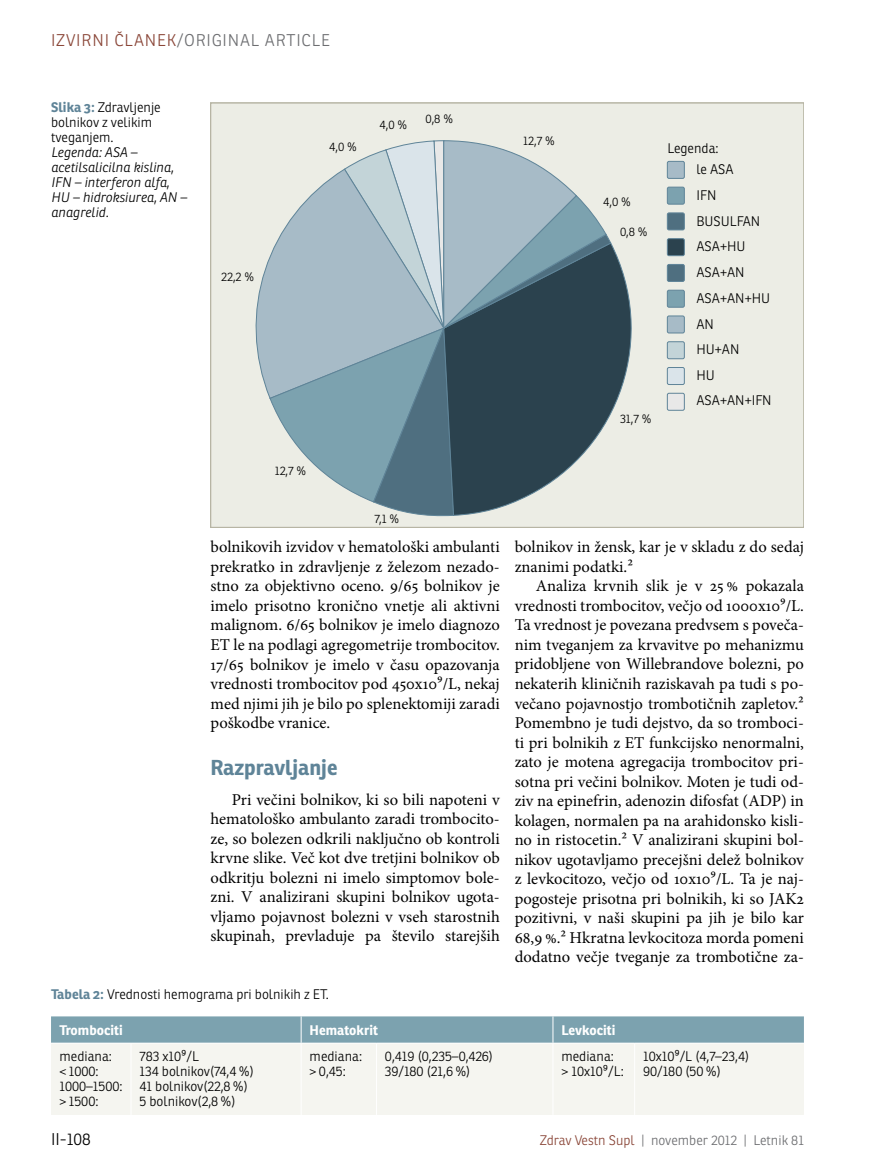
<style>
.page{position:relative;width:872px;height:1166px;background:#fff}
.page>*{position:absolute;margin:0;border:0;box-sizing:border-box;transform-origin:0 0}
.t1{font:700 21px "Ronnia";color:#5f8498}
.t2{font:16.5px/19.5px "Minion Pro";color:#000;text-align:justify}
.t3{font:300 16.5px "Ronnia";letter-spacing:.05em;color:#6d6e71}
.t4{font:300 16.5px "Ronnia";color:#000}
.t5{font:300 13.5px/15px "Ronnia";color:#000}
.t6{font:italic 300 13.5px/15px "Ronnia";color:#000}
.t7{font:300 13.5px "Ronnia";color:#6d6e71}
.t8{font:700 13.5px "Ronnia";color:#fff}
.t9{font:300 12px "Ronnia";color:#000}
.s1{color:#8a4638}
.s2{font-weight:700;color:#5f8498}
</style>
<div class="page">
<div style="left:210px;top:103px;width:594px;height:424px;background:#ecede5"></div>
<svg style="left:255px;top:258px;width:14px;height:139px"></svg>
<svg style="left:611px;top:242px;width:21px;height:172px"></svg>
<svg style="left:269px;top:140px;width:342px;height:376px"></svg>
<div style="left:667px;top:161px;width:17px;height:17px;background:#a7bbc7;border-radius:2px"></div>
<div style="left:667px;top:161px;width:17px;height:18px;border:1px solid #5f8498;border-radius:2px"></div>
<div style="left:667px;top:187px;width:17px;height:17px;background:#7ca2af;border-radius:2px"></div>
<div style="left:667px;top:187px;width:17px;height:17px;border:1px solid #5f8498;border-radius:2px"></div>
<div style="left:667px;top:213px;width:17px;height:17px;background:#4f6f80;border-radius:2px"></div>
<div style="left:667px;top:212px;width:17px;height:18px;border:1px solid #5f8498;border-radius:2px"></div>
<div style="left:667px;top:238px;width:17px;height:17px;background:#2b424e;border-radius:2px"></div>
<div style="left:667px;top:238px;width:17px;height:18px;border:1px solid #5f8498;border-radius:2px"></div>
<div style="left:667px;top:264px;width:17px;height:17px;background:#4f6f80;border-radius:2px"></div>
<div style="left:667px;top:264px;width:17px;height:18px;border:1px solid #5f8498;border-radius:2px"></div>
<div style="left:667px;top:290px;width:17px;height:17px;background:#7ca2af;border-radius:2px"></div>
<div style="left:667px;top:290px;width:17px;height:17px;border:1px solid #5f8498;border-radius:2px"></div>
<div style="left:667px;top:316px;width:17px;height:17px;background:#a7bbc7;border-radius:2px"></div>
<div style="left:667px;top:315px;width:17px;height:18px;border:1px solid #5f8498;border-radius:2px"></div>
<div style="left:667px;top:341px;width:17px;height:17px;background:#c3d4d8;border-radius:2px"></div>
<div style="left:667px;top:341px;width:17px;height:18px;border:1px solid #5f8498;border-radius:2px"></div>
<div style="left:667px;top:367px;width:17px;height:17px;background:#dae4ea;border-radius:2px"></div>
<div style="left:667px;top:367px;width:17px;height:18px;border:1px solid #5f8498;border-radius:2px"></div>
<div style="left:667px;top:393px;width:17px;height:17px;background:#e8e8e8;border-radius:2px"></div>
<div style="left:667px;top:393px;width:17px;height:17px;border:1px solid #5f8498;border-radius:2px"></div>
<div style="left:51px;top:1044px;width:753px;height:70px;background:#f5f5f0"></div>
<div style="left:51px;top:1016px;width:753px;height:26px;background:#7ca2af"></div>
<hr style="left:131px;top:1043px;width:1px;height:71px;background:#fff">
<hr style="left:301px;top:1043px;width:1px;height:71px;background:#fff">
<hr style="left:376px;top:1043px;width:1px;height:71px;background:#fff">
<hr style="left:552px;top:1043px;width:1px;height:71px;background:#fff">
<hr style="left:634px;top:1043px;width:1px;height:71px;background:#fff">
<p class="t3" style="left:51px;top:30px;width:280px"><span class="s1">Izvi rni članek</span>/Ori gi nal arti cle</p>
<p class="t5" style="left:51px;top:99px;width:111px"><span class="s2">Slika 3:</span> Zdravljenje bolnikov z velikim tveganjem.</p>
<p class="t6" style="left:51px;top:144px;width:137px">Legenda: ASA – acetilsalicilna kislina,<br>IFN – interferon alfa,<br>HU – hidroksiurea, AN – anagrelid.</p>
<p class="t9" style="left:221px;top:270px;width:34px">22,2 %</p>
<p class="t9" style="left:329px;top:140px;width:29px">4,0 %</p>
<p class="t9" style="left:380px;top:117px;width:29px">4,0 %</p>
<p class="t9" style="left:425px;top:112px;width:29px">0,8 %</p>
<p class="t9" style="left:523px;top:133px;width:33px">12,7 %</p>
<p class="t9" style="left:603px;top:195px;width:29px">4,0 %</p>
<p class="t9" style="left:620px;top:225px;width:29px">0,8 %</p>
<p class="t9" style="left:620px;top:411px;width:33px">31,7 %</p>
<p class="t5" style="left:667px;top:141px;width:53px">Legenda:</p>
<p class="t5" style="left:696px;top:182px;width:77px;line-height:25.7px">IFN<br>BUSULFAN<br>ASA+HU<br>ASA+AN<br>ASA+AN+HU<br>AN<br>HU+AN<br>HU<br>ASA+AN+IFN</p>
<p class="t5" style="left:696px;top:162px;width:39px">le ASA</p>
<p class="t9" style="left:275px;top:463px;width:33px">12,7 %</p>
<p class="t9" style="left:374px;top:511px;width:26px">7,1 %</p>
<p class="t2" style="left:210px;top:537px;width:291px">bolnikovih izvidov v hematološki ambulanti prekratko in zdravljenje z železom nezado&shy;stno za objektivno oceno. 9/65 bolnikov je imelo prisotno kronično vnetje ali aktivni malignom. 6/65 bolnikov je imelo diagnozo ET le na podlagi agregometrije trombocitov.<br>17/65 bolnikov je imelo v času opazovanja vrednosti trombocitov pod 450x109/L, nekaj med njimi jih je bilo po splenektomiji zaradi poškodbe vranice.</p>
<p class="t1" style="left:210px;top:753px;width:128px">Razpravljanje</p>
<p class="t2" style="left:210px;top:789px;width:291px;text-indent:21px">Pri večini bolnikov, ki so bili napoteni v hematološko ambulanto zaradi trombocito&shy;ze, so bolezen odkrili naključno ob kontroli krvne slike. Več kot dve tretjini bolnikov ob odkritju bolezni ni imelo simptomov bole&shy;zni. V analizirani skupini bolnikov ugota&shy;vljamo pojavnost bolezni v vseh starostnih skupinah, prevladuje pa število starejših</p>
<p class="t2" style="left:514px;top:537px;width:291px">bolnikov in žensk, kar je v skladu z do sedaj znanimi podatki.2</p>
<p class="t2" style="left:514px;top:576px;width:291px;text-indent:21px">Analiza krvnih slik je v 25 % pokazala vrednosti trombocitov, večjo od 1000x109/L.<br>Ta vrednost je povezana predvsem s poveča&shy;nim tveganjem za krvavitve po mehanizmu pridobljene von Willebrandove bolezni, po nekaterih kliničnih raziskavah pa tudi s po&shy;večano pojavnostjo trombotičnih zapletov.2<br>Pomembno je tudi dejstvo, da so tromboci&shy;ti pri bolnikih z ET funkcijsko nenormalni, zato je motena agregacija trombocitov pri&shy;sotna pri večini bolnikov. Moten je tudi od&shy;ziv na epinefrin, adenozin difosfat (ADP) in kolagen, normalen pa na arahidonsko kisli&shy;no in ristocetin.2 V analizirani skupini bol&shy;nikov ugotavljamo precejšni delež bolnikov z levkocitozo, večjo od 10x109/L. Ta je naj&shy;pogosteje prisotna pri bolnikih, ki so JAK2 pozitivni, v naši skupini pa jih je bilo kar 68,9 %.2 Hkratna levkocitoza morda pomeni dodatno večje tveganje za trombotične za-</p>
<p class="t5" style="left:51px;top:986px;width:279px"><span class="s2">Tabela 2:</span> Vrednosti hemograma pri bolnikih z ET.</p>
<p class="t8" style="left:60px;top:1020px;width:65px">Trombociti</p>
<p class="t8" style="left:310px;top:1020px;width:70px">Hematokrit</p>
<p class="t8" style="left:561px;top:1020px;width:55px">Levkociti</p>
<p class="t5" style="left:60px;top:1048px;width:64px">mediana:<br>&lt; 1000:<br>1000–1500: &gt; 1500:</p>
<p class="t5" style="left:139px;top:1048px;width:116px">783 x109/L<br>134 bolnikov(74,4 %)<br>41 bolnikov(22,8 %)<br>5 bolnikov(2,8 %)</p>
<p class="t5" style="left:310px;top:1048px;width:54px">mediana: &gt; 0,45:</p>
<p class="t5" style="left:385px;top:1048px;width:110px">0,419 (0,235–0,426)<br>39/180 (21,6 %)</p>
<p class="t5" style="left:561px;top:1048px;width:64px">mediana: &gt; 10x109/L:</p>
<p class="t5" style="left:643px;top:1048px;width:108px">10x109/L (4,7–23,4)<br>90/180 (50 %)</p>
<p class="t4" style="left:51px;top:1128px;width:41px">II-108</p>
<p class="t7" style="left:540px;top:1131px;width:265px"><span class="s1">Zdrav Vestn Supl</span> | november 2012 | Letnik 81</p>
</div>
